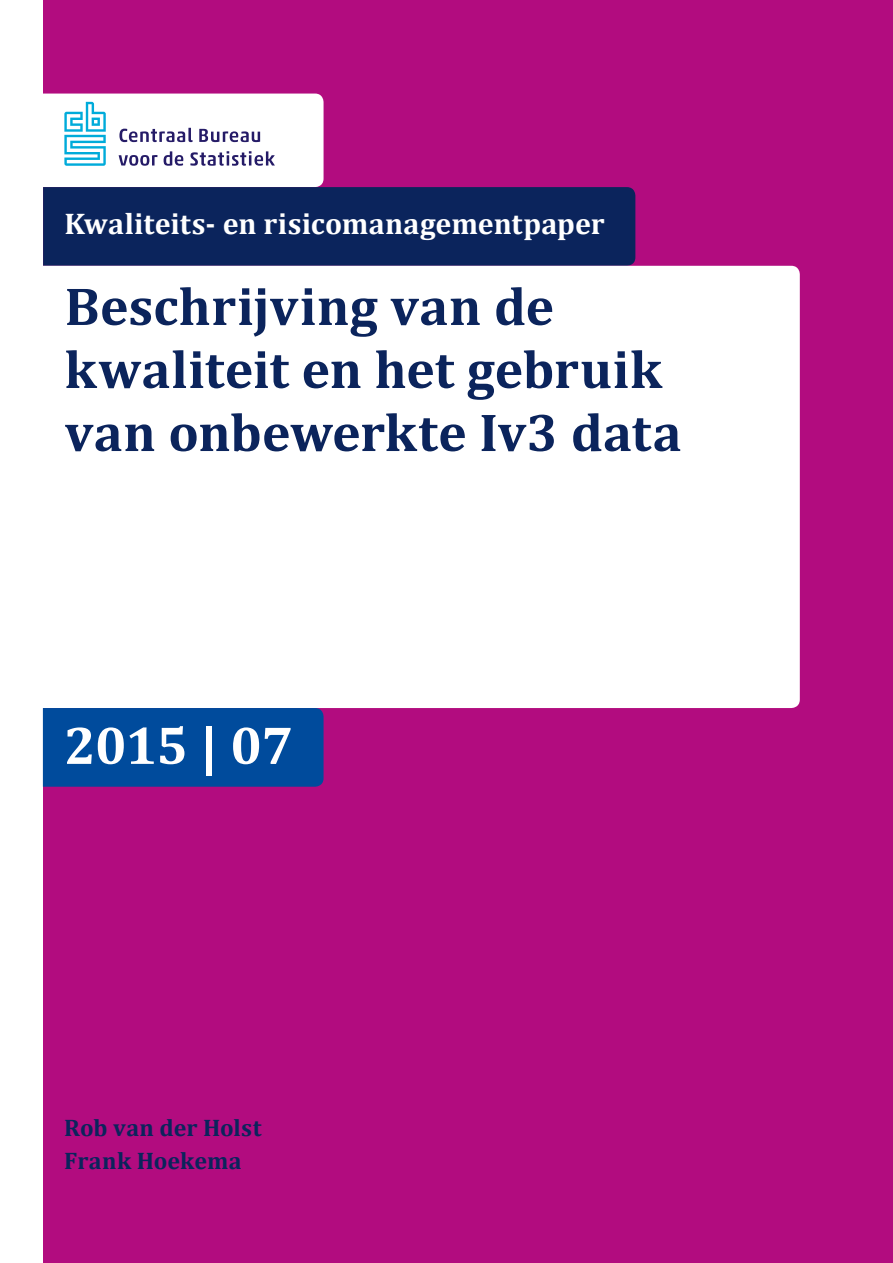
<style>
.page{position:relative;width:893px;height:1263px;background:#b20c7f}
.page>*{position:absolute;margin:0;border:0;box-sizing:border-box;transform-origin:0 0}
.t1{font:700 54px/63px "Cambria";color:#0b245c}
.t2{font:700 54px "Cambria";letter-spacing:-.025em;color:#fff}
.t3{font:700 30px "Cambria";letter-spacing:.005em;color:#fff}
.t4{font:700 24px/33px "Cambria";color:#0b245c}
</style>
<div class="page">
<svg style="left:43px;top:94px;width:281px;height:93px"></svg>
<div style="left:43px;top:187px;width:592px;height:79px;background:#0b245c"></div>
<div style="left:0;top:0;width:43px;height:1263px;background:#fff"></div>
<div style="left:43px;top:266px;width:757px;height:442px;background:#fff"></div>
<div style="left:43px;top:708px;width:281px;height:79px;background:#004b9c"></div>
<p class="t3" style="left:64px;top:202px;width:542px">Kwaliteits- en risicomanagementpaper</p>
<p class="t1" style="left:65px;top:273px;width:619px">Beschrijving van de kwaliteit en het gebruik van onbewerkte Iv3 data</p>
<p class="t2" style="left:64px;top:707px;width:231px">2015 | 07</p>
<p class="t4" style="left:64px;top:1111px;width:199px">Rob van der Holst<br>Frank Hoekema</p>
</div>
